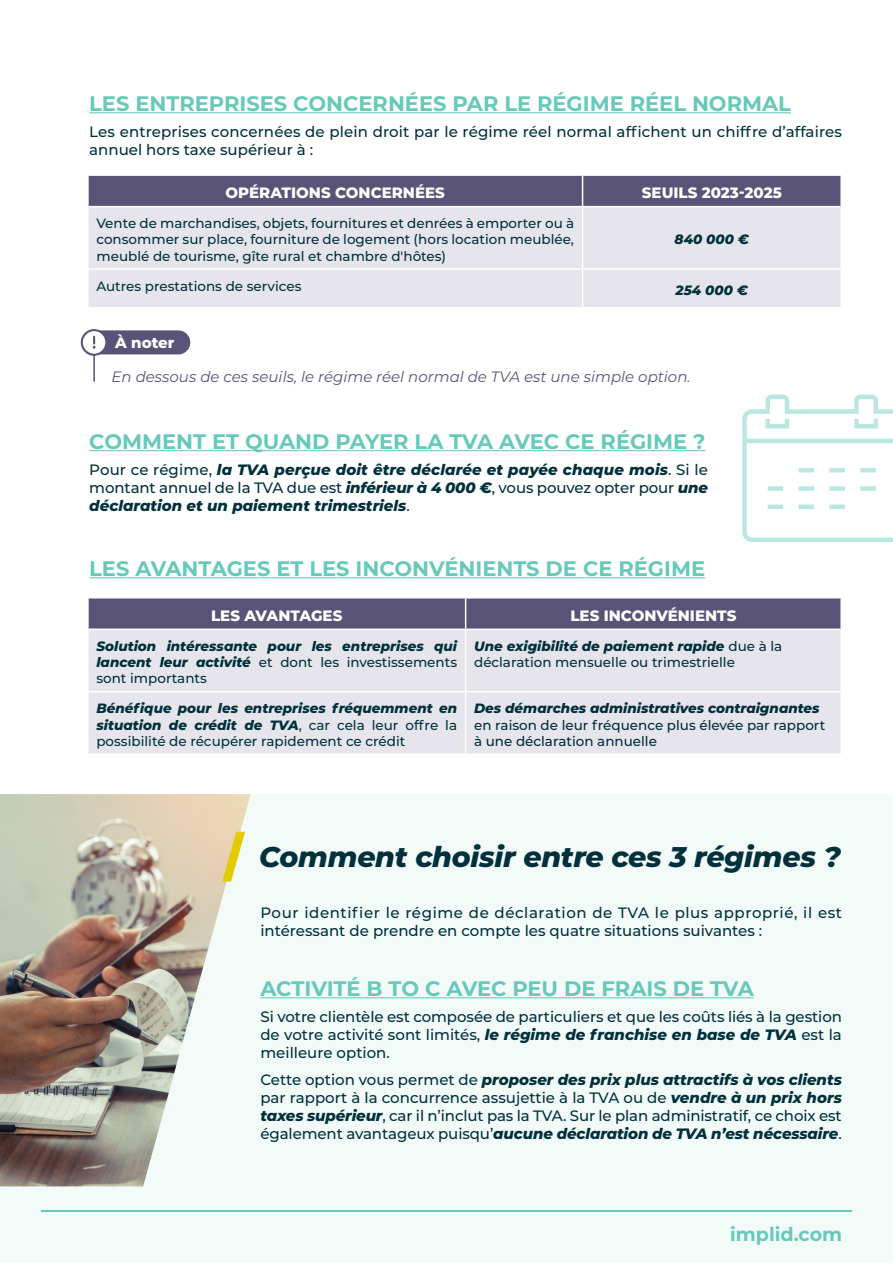
<style>
.page{position:relative;width:893px;height:1263px;background:#fff}
.page>*{position:absolute;margin:0;border:0;box-sizing:border-box;transform-origin:0 0}
.t1{font:italic 800 28.5px "Montserrat";letter-spacing:-.01em;color:#00303c}
.t2{font:700 21px "Montserrat";color:#66c9ba}
.t3{font:700 19.05px "Montserrat";color:#66c9ba}
.t4{font:500 15px/18px "Montserrat";color:#00303c}
.t5{font:italic 800 15px/18px "Montserrat";color:#00303c;text-align:justify}
.t6{font:800 15px "Montserrat";color:#fff}
.t7{font:italic 15px "Montserrat";color:#595378}
.t8{font:500 13.5px/16.2px "Montserrat";color:#00303c;text-align:justify}
.t9{font:italic 800 13.5px/16.2px "Montserrat";color:#00303c;text-align:justify}
.t10{font:500 13.5px/16.2px "Montserrat";color:#012c3a}
.s1{font-weight:500;font-style:normal}
.s2{font-weight:800;font-style:italic}
</style>
<div class="page">
<div style="left:0;top:794px;width:893px;height:469px;background:#f3fbf9"></div>
<hr style="left:41px;top:1210px;width:811px;height:1px;background:#66c9ba">
<img style="left:0;top:794px;width:251px;height:392px">
<hr style="left:89px;top:112px;width:702px;height:1px;background:#66c9ba">
<hr style="left:89px;top:450px;width:617px;height:1px;background:#66c9ba">
<hr style="left:89px;top:577px;width:616px;height:1px;background:#66c9ba">
<div style="left:89px;top:176px;width:751px;height:30px;background:#595378"></div>
<div style="left:89px;top:207px;width:751px;height:100px;background:#e6e5eb"></div>
<hr style="left:582px;top:176px;width:1px;height:30px;background:#fff">
<hr style="left:582px;top:207px;width:1px;height:61px;background:#fff">
<hr style="left:87px;top:268px;width:496px;height:2px;background:#fff">
<hr style="left:583px;top:268px;width:257px;height:2px;background:#fff">
<hr style="left:582px;top:270px;width:1px;height:37px;background:#fff">
<div style="left:89px;top:598px;width:751px;height:30px;background:#595378"></div>
<div style="left:89px;top:630px;width:751px;height:123px;background:#e6e5eb"></div>
<hr style="left:465px;top:598px;width:1px;height:30px;background:#fff">
<hr style="left:465px;top:630px;width:1px;height:61px;background:#fff">
<hr style="left:87px;top:691px;width:379px;height:1px;background:#fff">
<hr style="left:466px;top:691px;width:374px;height:1px;background:#fff">
<hr style="left:465px;top:692px;width:1px;height:61px;background:#fff">
<svg style="left:222px;top:832px;width:23px;height:49px"></svg>
<hr style="left:260px;top:997px;width:494px;height:1px;background:#66c9ba">
<hr style="left:93px;top:348px;width:2px;height:34px;background:#595378">
<div style="left:88px;top:330px;width:102px;height:24px;background:#595378;border-radius:12px"></div>
<svg style="left:81px;top:329px;width:26px;height:27px"></svg>
<svg style="left:742px;top:394px;width:151px;height:148px"></svg>
<p class="t2" style="left:89px;top:88px;width:703px">LES ENTREPRISES CONCERNÉES PAR LE RÉGIME RÉEL NORMAL</p>
<p class="t4" style="left:89px;top:122px;width:754px">Les entreprises concernées de plein droit par le régime réel normal affichent un chiffre d’affaires annuel hors taxe supérieur à :</p>
<p class="t6" style="left:226px;top:182px;width:221px">OPÉRATIONS CONCERNÉES</p>
<p class="t6" style="left:642px;top:182px;width:141px">SEUILS 2023-2025</p>
<p class="t8" style="left:96px;top:215px;width:479px">Vente de marchandises, objets, fournitures et denrées à emporter ou à consommer sur place, fourniture de logement (hors location meublée, meublé de tourisme, gîte rural et chambre d'hôtes)</p>
<p class="t9" style="left:675px;top:231px;width:76px">840 000 €</p>
<p class="t8" style="left:96px;top:277px;width:207px">Autres prestations de services</p>
<p class="t9" style="left:676px;top:281px;width:74px">254 000 €</p>
<p class="t6" style="left:115px;top:331px;width:61px">À noter</p>
<p class="t7" style="left:112px;top:366px;width:581px">En dessous de ces seuils, le régime réel normal de TVA est une simple option.</p>
<p class="t2" style="left:89px;top:426px;width:618px">COMMENT ET QUAND PAYER LA TVA AVEC CE RÉGIME ?</p>
<p class="t5" style="left:89px;top:460px;width:620px"><span class="s1">Pour ce régime,</span> la TVA perçue doit être déclarée et payée chaque mois<span class="s1">. Si le montant annuel de la TVA due est</span> inférieur à 4 000 €<span class="s1">, vous pouvez opter pour</span> une déclaration et un paiement trimestriels<span class="s1">.</span></p>
<p class="t2" style="left:89px;top:553px;width:617px">LES AVANTAGES ET LES INCONVÉNIENTS DE CE RÉGIME</p>
<p class="t6" style="left:211px;top:604px;width:133px">LES AVANTAGES</p>
<p class="t6" style="left:570px;top:604px;width:167px">LES INCONVÉNIENTS</p>
<p class="t9" style="left:96px;top:637px;width:362px">Solution intéressante pour les entreprises qui lancent leur activité <span class="s1">et dont les investissements sont importants</span></p>
<p class="t8" style="left:474px;top:637px;width:310px"><span class="s2">Une exigibilité de paiement rapide</span> due à la déclaration mensuelle ou trimestrielle</p>
<p class="t9" style="left:96px;top:700px;width:362px">Bénéfique pour les entreprises fréquemment en situation de crédit de TVA<span class="s1">, car cela leur offre la possibilité de récupérer rapidement ce crédit</span></p>
<p class="t10" style="left:474px;top:700px;width:353px"><span class="s2">Des démarches administratives contraignantes </span>en raison de leur fréquence plus élevée par rapport à une déclaration annuelle</p>
<p class="t1" style="left:259px;top:836px;width:583px">Comment choisir entre ces 3 régimes ?</p>
<p class="t4" style="left:260px;top:902px;width:583px">Pour identifier le régime de déclaration de TVA le plus approprié, il est intéressant de prendre en compte les quatre situations suivantes :</p>
<p class="t2" style="left:260px;top:973px;width:495px">ACTIVITÉ B TO C AVEC PEU DE FRAIS DE TVA</p>
<p class="t4" style="left:260px;top:1007px;width:583px;text-align:justify">Si votre clientèle est composée de particuliers et que les coûts liés à la gestion de votre activité sont limités, <span class="s2">le régime de franchise en base de TVA</span> est la meilleure option.</p>
<p class="t4" style="left:260px;top:1070px;width:583px;text-align:justify">Cette option vous permet de <span class="s2">proposer des prix plus attractifs à vos clients </span>par rapport à la concurrence assujettie à la TVA ou de <span class="s2">vendre à un prix hors taxes supérieur</span>, car il n’inclut pas la TVA. Sur le plan administratif, ce choix est également avantageux puisqu’<span class="s2">aucune déclaration de TVA n’est nécessaire</span>.</p>
<p class="t3" style="left:730px;top:1221px;width:114px">implid.com</p>
</div>
